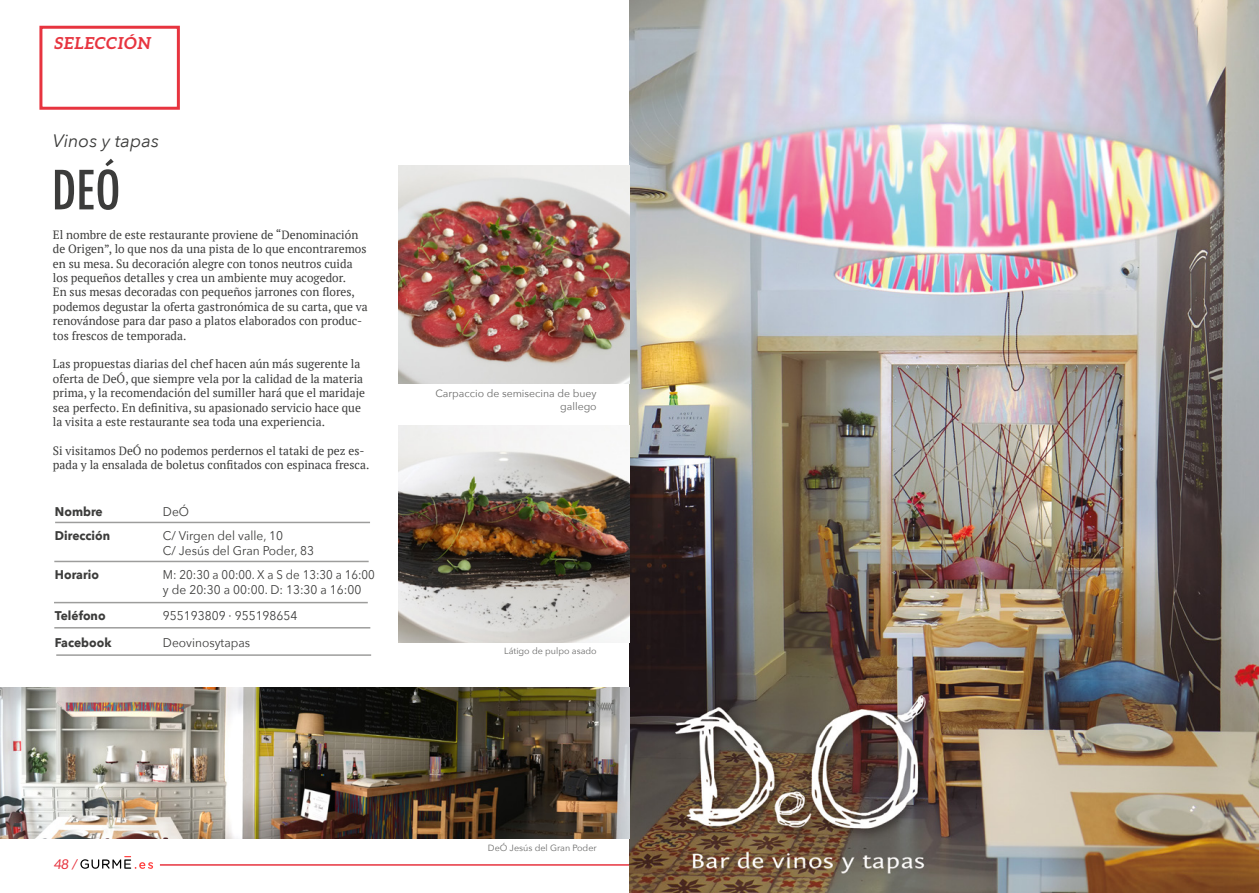
<style>
.page{position:relative;width:1259px;height:893px;background:#fff}
.page>*{position:absolute;margin:0;border:0;box-sizing:border-box;transform-origin:0 0}
.t1{font:500 condensed 52.5px "Futura";color:#3c3c3b}
.t2{font:italic 18px "Avenir Next";color:#3c3c3b}
.t3{font:italic 700 16.5px "Aleo";color:#e7343f}
.t4{font:italic 13.5px "Aleo";color:#e7343f}
.t5{font:12.6px/15px "Avenir Next";color:#3c3c3b;scale:.95 1}
.t6{font:12.6px/15px "Avenir Next";color:#3c3c3b;scale:.91 1}
.t7{font:700 12.6px "Avenir Next";color:#3c3c3b;scale:.95 1}
.t8{font:12px/14.4px "PT Serif";color:#3c3c3b}
.t9{font:10.5px/12.6px "Avenir Next";color:#6b6b6a;text-align:right}
.t10{font:9px "Avenir Next";color:#6b6b6a}
</style>
<div class="page">
<div style="left:39px;top:26px;width:141px;height:84px;border:3px solid #e7343f"></div>
<hr style="left:160px;top:864px;width:469px;height:2px;background:#e7343f">
<svg style="left:80px;top:856px;width:73px;height:13px"></svg>
<img style="left:629px;top:0;width:630px;height:893px">
<hr style="left:56px;top:654px;width:315px;height:2px;background:#9d9d9c">
<hr style="left:55px;top:522px;width:315px;height:1px;background:#9d9d9c">
<hr style="left:54px;top:561px;width:315px;height:1px;background:#9d9d9c">
<hr style="left:54px;top:602px;width:314px;height:1px;background:#9d9d9c">
<hr style="left:54px;top:627px;width:316px;height:1px;background:#9d9d9c">
<img style="left:0;top:687px;width:629px;height:152px">
<img style="left:398px;top:425px;width:231px;height:218px">
<img style="left:398px;top:166px;width:231px;height:218px">
<h3 class="t3" style="left:54px;top:33px;width:99px">SELECCIÓN</h3>
<h2 class="t2" style="left:53px;top:126px;width:108px">Vinos y tapas</h2>
<h1 class="t1" style="left:52px;top:156px;width:70px">DEÓ</h1>
<p class="t8" style="left:53px;top:227px;width:316px">El nombre de este restaurante proviene de “Denominación de Origen”, lo que nos da una pista de lo que encontraremos en su mesa. Su decoración alegre con tonos neutros cuida los pequeños detalles y crea un ambiente muy acogedor.<br>En sus mesas decoradas con pequeños jarrones con flores, podemos degustar la oferta gastronómica de su carta, que va renovándose para dar paso a platos elaborados con produc&shy;tos frescos de temporada.</p>
<p class="t8" style="left:53px;top:357px;width:314px">Las propuestas diarias del chef hacen aún más sugerente la oferta de DeÓ, que siempre vela por la calidad de la materia prima, y la recomendación del sumiller hará que el maridaje sea perfecto. En definitiva, su apasionado servicio hace que la visita a este restaurante sea toda una experiencia.</p>
<p class="t8" style="left:53px;top:443px;width:318px">Si visitamos DeÓ no podemos perdernos el tataki de pez es&shy;pada y la ensalada de boletus confitados con espinaca fresca.</p>
<p class="t7" style="left:55px;top:501px;width:52px">Nombre</p>
<p class="t5" style="left:163px;top:504px;width:29px">DeÓ</p>
<p class="t7" style="left:55px;top:525px;width:60px">Dirección</p>
<p class="t5" style="left:163px;top:528px;width:161px">C/ Virgen del valle, 10<br>C/ Jesús del Gran Poder, 83</p>
<p class="t7" style="left:55px;top:564px;width:48px">Horario</p>
<p class="t6" style="left:163px;top:567px;width:234px">M: 20:30 a 00:00. X a S de 13:30 a 16:00 y de 20:30 a 00:00. D: 13:30 a 16:00</p>
<p class="t7" style="left:55px;top:604px;width:55px">Teléfono</p>
<p class="t5" style="left:163px;top:607px;width:143px">955193809 · 955198654</p>
<p class="t7" style="left:55px;top:631px;width:61px">Facebook</p>
<p class="t5" style="left:163px;top:634px;width:93px">Deovinosytapas</p>
<p class="t9" style="left:435px;top:387px;width:163px">Carpaccio de semisecina de buey gallego</p>
<p class="t10" style="left:504px;top:643px;width:94px">Látigo de pulpo asado</p>
<p class="t4" style="left:54px;top:856px;width:25px">48 /</p>
<p class="t10" style="left:488px;top:840px;width:110px">DeÓ Jesús del Gran Poder</p>
</div>
